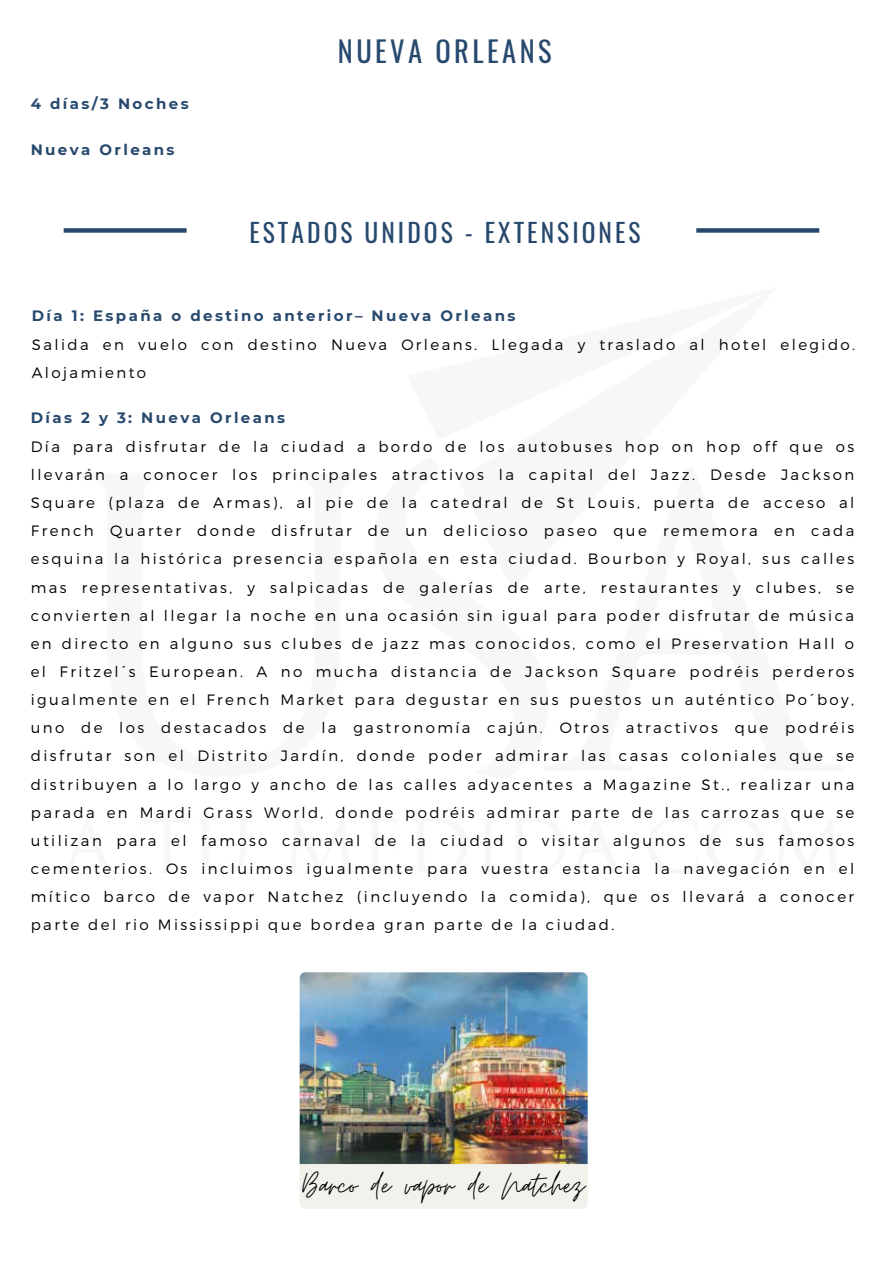
<style>
.page{position:relative;width:894px;height:1264px;background:#fff}
.page>*{position:absolute;margin:0;border:0;box-sizing:border-box;transform-origin:0 0}
.t1{font:37.5px "Moon Time";color:#000}
.t2{font:28.5px "Oswald";letter-spacing:.12em;color:#28496e}
.t3{font:25.5px "Oswald";letter-spacing:.12em;color:#28496e}
.t4{font:300 15px/28px "Montserrat";letter-spacing:.16em;color:#000;text-align:justify}
.t5{font:700 15px "Montserrat";letter-spacing:.16em;color:#28496e}
</style>
<div class="page">
<div style="left:64px;top:228px;width:122px;height:5px;background:#28496e"></div>
<div style="left:696px;top:228px;width:123px;height:5px;background:#28496e"></div>
<div style="left:299px;top:1163px;width:288px;height:45px;background:#f2f1eb"></div>
<img style="left:299px;top:972px;width:288px;height:191px">
<p class="t5" style="left:31px;top:93px;width:159px">4 días/3 Noches</p>
<p class="t5" style="left:31px;top:139px;width:145px">Nueva Orleans</p>
<h2 class="t2" style="left:338px;top:37px;width:215px">NUEVA ORLEANS</h2>
<h3 class="t3" style="left:249px;top:220px;width:392px">ESTADOS UNIDOS - EXTENSIONES</h3>
<p class="t5" style="left:32px;top:304px;width:485px">Día 1: España o destino anterior– Nueva Orleans</p>
<p class="t4" style="left:32px;top:332px;width:824px">Salida en vuelo con destino Nueva Orleans. Llegada y traslado al hotel elegido.<br>Alojamiento</p>
<p class="t5" style="left:31px;top:406px;width:256px">Días 2 y 3: Nueva Orleans</p>
<p class="t4" style="left:31px;top:434px;width:825px">DÌa para disfrutar de la ciudad a bordo de los autobuses hop on hop off que os llevar·n a conocer los principales atractivos la capital del Jazz. Desde Jackson Square (plaza de Armas), al pie de la catedral de St Louis, puerta de acceso al French Quarter donde disfrutar de un delicioso paseo que rememora en cada esquina la histÛrica presencia espaÒola en esta ciudad. Bourbon y Royal, sus calles mas representativas, y salpicadas de galerÌas de arte, restaurantes y clubes, se convierten al llegar la noche en una ocasiÛn sin igual para poder disfrutar de m˙sica en directo en alguno sus clubes de jazz mas conocidos, como el Preservation Hall o el Fritzel¥s European. A no mucha distancia de Jackson Square podrÈis perderos igualmente en el French Market para degustar en sus puestos un autÈntico Po¥boy, uno de los destacados de la gastronomÌa caj˙n. Otros atractivos que podrÈis disfrutar son el Distrito JardÌn, donde poder admirar las casas coloniales que se distribuyen a lo largo y ancho de las calles adyacentes a Magazine St., realizar una parada en Mardi Grass World, donde podrÈis admirar parte de las carrozas que se utilizan para el famoso carnaval de la ciudad o visitar algunos de sus famosos cementerios. Os incluimos igualmente para vuestra estancia la navegaciÛn en el mÌtico barco de vapor Natchez (incluyendo la comida), que os llevar· a conocer parte del rio Mississippi que bordea gran parte de la ciudad.</p>
<h1 class="t1" style="left:302px;top:1162px;width:283px">Barco de vapor de Natchez</h1>
</div>
